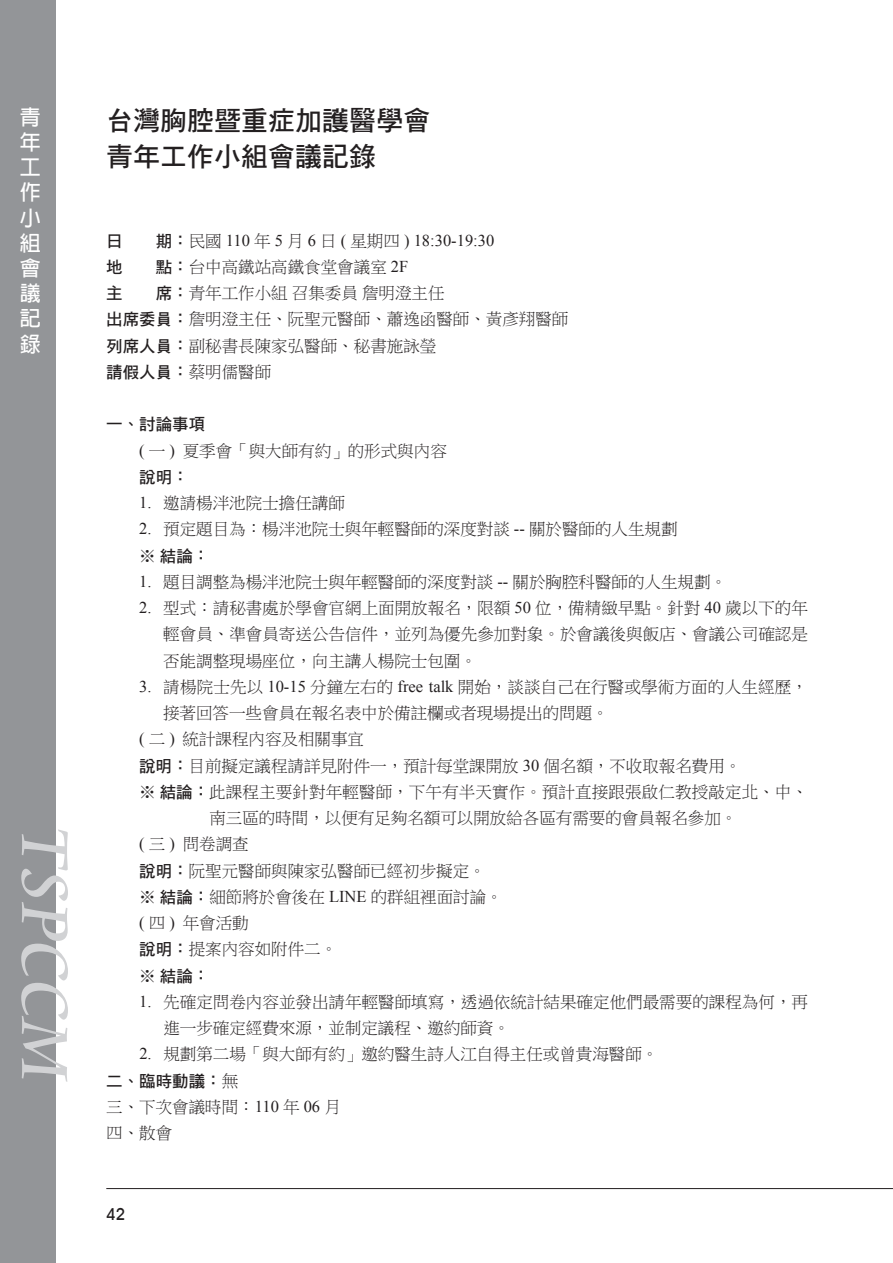
<style>
.page{position:relative;width:893px;height:1263px;background:#fff}
.page>*{position:absolute;margin:0;border:0;box-sizing:border-box;transform-origin:0 0}
.t1{font:72px "Cataneo BT";color:#d1d2d4}
.t2{font:27px/36px "DF Hei Std W7";color:#231f20}
.t3{font:700 21px/25.2px "AR Hei B5";color:#fff;text-align:justify}
.t4{font:16.5px/26.2px "P Ming Li U";color:#231f20}
.t5{font:16.5px "DF Hei Std W7";color:#231f20}
.t6{font:16.5px "Times New Roman";color:#231f20}
.t7{font:500 16.5px "Avant Garde IT Cby BT";color:#231f20}
.s1{font-family:"DF Hei Std W7"}
.s2{font-family:"P Ming Li U"}
.s3{font-family:"Times New Roman"}
</style>
<div class="page">
<div style="left:0;top:0;width:55px;height:1263px;background:#939598"></div>
<hr style="left:106px;top:1188px;width:787px;height:1px;background:#231f20">
<p class="t3" style="left:20px;top:104px;width:22px">青年工作小組會議記錄</p>
<h2 class="t2" style="left:106px;top:101px;width:325px">台灣胸腔暨重症加護醫學會青年工作小組會議記錄</h2>
<p class="t5" style="left:106px;top:232px;width:18px">日</p>
<p class="t6" style="left:156px;top:229px;width:340px"><span class="s1">期：</span><span class="s2">民國</span> 110 <span class="s2">年</span> 5 <span class="s2">月</span> 6 <span class="s2">日</span> ( <span class="s2">星期四</span> ) 18:30-19:30</p>
<p class="t5" style="left:106px;top:258px;width:18px">地</p>
<p class="t4" style="left:156px;top:254px;width:254px"><span class="s1">點：</span>台中高鐵站高鐵食堂會議室 <span class="s3">2F</span></p>
<p class="t5" style="left:106px;top:284px;width:18px">主</p>
<p class="t4" style="left:106px;top:280px;width:463px;text-indent:50px"><span class="s1">席：</span>青年工作小組召集委員詹明澄主任<br><span class="s1">出席委員：</span>詹明澄主任、阮聖元醫師、蕭逸函醫師、黃彥翔醫師<span class="s1">列席人員：</span>副秘書長陳家弘醫師、秘書施詠瑩</p>
<p class="t5" style="left:106px;top:363px;width:166px">請假人員：<span class="s2">蔡明儒醫師</span></p>
<p class="t5" style="left:106px;top:415px;width:100px">一、討論事項</p>
<p class="t4" style="left:139px;top:437px;width:309px"><span class="s3">(</span> 一 <span class="s3">)</span> 夏季會「與大師有約」的形式與內容</p>
<p class="t5" style="left:139px;top:468px;width:51px">說明：</p>
<p class="t4" style="left:139px;top:490px;width:207px"><span class="s3">1.</span> 邀請楊泮池院士擔任講師</p>
<p class="t4" style="left:139px;top:516px;width:540px"><span class="s3">2.</span> 預定題目為：楊泮池院士與年輕醫師的深度對談 <span class="s3">--</span> 關於醫師的人生規劃</p>
<p class="t5" style="left:139px;top:547px;width:72px"><span class="s2">※</span> 結論：</p>
<p class="t4" style="left:139px;top:569px;width:589px"><span class="s3">1.</span> 題目調整為楊泮池院士與年輕醫師的深度對談 <span class="s3">--</span> 關於胸腔科醫師的人生規劃。</p>
<p class="t4" style="left:163px;top:595px;width:646px;text-align:justify;text-indent:-24px"><span class="s3">2.</span> 型式：請秘書處於學會官網上面開放報名，限額 <span class="s3">50</span> 位，備精緻早點。針對 <span class="s3">40</span> 歲以下的年輕會員、準會員寄送公告信件，並列為優先參加對象。於會議後與飯店、會議公司確認是否能調整現場座位，向主講人楊院士包圍。</p>
<p class="t4" style="left:139px;top:674px;width:670px"><span class="s3">3.</span> 請楊院士先以 <span class="s3">10-15</span> 分鐘左右的 <span class="s3">free talk</span> 開始，談談自己在行醫或學術方面的人生經歷，</p>
<p class="t4" style="left:163px;top:700px;width:447px">接著回答一些會員在報名表中於備註欄或者現場提出的問題。</p>
<p class="t4" style="left:139px;top:726px;width:226px"><span class="s3">(</span> 二 <span class="s3">)</span> 統計課程內容及相關事宜</p>
<p class="t4" style="left:139px;top:752px;width:604px"><span class="s1">說明：</span>目前擬定議程請詳見附件一，預計每堂課開放 <span class="s3">30</span> 個名額，不收取報名費用。</p>
<p class="t4" style="left:139px;top:779px;width:670px">※ <span class="s1">結論：</span>此課程主要針對年輕醫師，下午有半天實作。預計直接跟張啟仁教授敲定北、中、</p>
<p class="t4" style="left:209px;top:805px;width:529px">南三區的時間，以便有足夠名額可以開放給各區有需要的會員報名參加。</p>
<p class="t4" style="left:139px;top:831px;width:111px"><span class="s3">(</span> 三 <span class="s3">)</span> 問卷調查</p>
<p class="t4" style="left:139px;top:857px;width:348px"><span class="s1">說明：</span>阮聖元醫師與陳家弘醫師已經初步擬定。</p>
<p class="t4" style="left:139px;top:884px;width:365px">※ <span class="s1">結論：</span>細節將於會後在 <span class="s3">LINE</span> 的群組裡面討論。</p>
<p class="t4" style="left:139px;top:910px;width:111px"><span class="s3">(</span> 四 <span class="s3">)</span> 年會活動</p>
<p class="t4" style="left:139px;top:936px;width:199px"><span class="s1">說明：</span>提案內容如附件二。</p>
<p class="t5" style="left:139px;top:967px;width:72px"><span class="s2">※</span> 結論：</p>
<p class="t4" style="left:163px;top:989px;width:646px;text-indent:-24px"><span class="s3">1.</span> 先確定問卷內容並發出請年輕醫師填寫，透過依統計結果確定他們最需要的課程為何，再進一步確定經費來源，並制定議程、邀約師資。</p>
<p class="t4" style="left:139px;top:1041px;width:520px"><span class="s3">2.</span> 規劃第二場「與大師有約」邀約醫生詩人江自得主任或曾貴海醫師。</p>
<p class="t5" style="left:106px;top:1072px;width:133px">二、臨時動議：<span class="s2">無</span></p>
<p class="t4" style="left:106px;top:1094px;width:236px">三、下次會議時間：<span class="s3">110</span> 年 <span class="s3">06</span> 月四、散會</p>
<h1 class="t1" style="left:90px;top:827px;width:260px;rotate:90deg">TSPCCM</h1>
<p class="t7" style="left:106px;top:1204px;width:20px">42</p>
</div>
